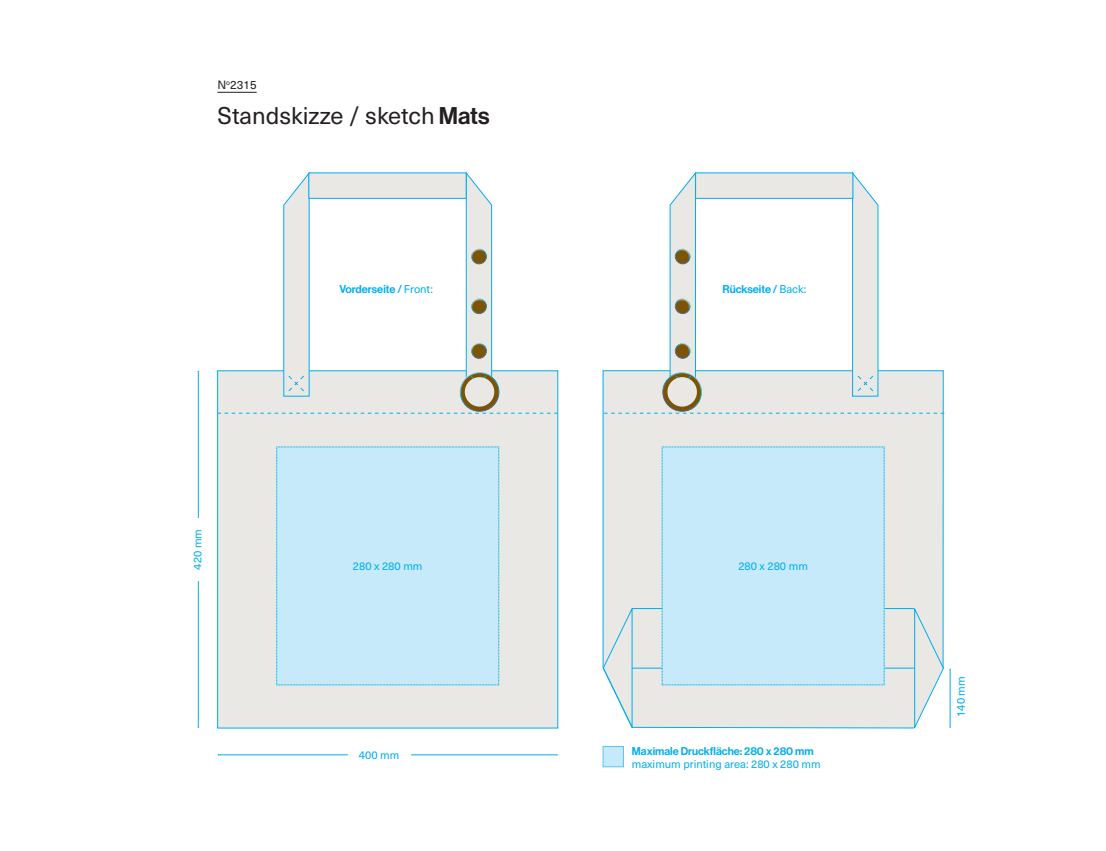
<style>
.page{position:relative;width:1106px;height:851px;background:#fff}
.page>*{position:absolute;margin:0;border:0;box-sizing:border-box;transform-origin:0 0}
.t1{font:23.7px "Neue Haas Unica W1 G";color:#231f20}
.t2{font:11.79px "Neue Haas Unica W1 G";color:#231f20}
.t3{font:11.1px "N Haas Grotesk DS Pro 65 Md";color:#00aeef}
.t4{font:11.1px "Neue Haas Unica W1 G";color:#00aeef}
.s1{font-family:"N Haas Grotesk DS Pro 65 Md"}
.s2{font-family:"Neue Haas Unica W1 G"}
</style>
<div class="page">
<div style="left:217px;top:370px;width:341px;height:358px;background:#e9e8e4"></div>
<div style="left:276px;top:446px;width:223px;height:239px;background:#c6eafa"></div>
<hr style="left:198px;top:372px;width:1px;height:354px;background:#00aeef">
<hr style="left:219px;top:754px;width:338px;height:1px;background:#00aeef">
<hr style="left:217px;top:92px;width:40px;height:1px;background:#231f20">
<div style="left:348px;top:745px;width:62px;height:19px;background:#fff"></div>
<div style="left:188px;top:518px;width:18px;height:62px;background:#fff"></div>
<div style="left:603px;top:370px;width:340px;height:358px;background:#e9e8e4"></div>
<svg style="left:603px;top:608px;width:29px;height:119px"></svg>
<hr style="left:632px;top:608px;width:282px;height:1px;background:#00aeef">
<hr style="left:632px;top:668px;width:282px;height:1px;background:#00aeef">
<hr style="left:950px;top:669px;width:1px;height:57px;background:#00aeef">
<svg style="left:603px;top:746px;width:21px;height:21px"></svg>
<svg style="left:217px;top:413px;width:340px;height:1px"></svg>
<div style="left:460px;top:372px;width:38px;height:30px;background:#fff;opacity:.75"></div>
<div style="left:460px;top:378px;width:39px;height:34px;background:#6f4e47;opacity:.75"></div>
<div style="left:309px;top:173px;width:157px;height:25px;background:#e9e8e4"></div>
<svg style="left:284px;top:173px;width:25px;height:223px"></svg>
<svg style="left:466px;top:173px;width:26px;height:212px;background:#d5e1e1"></svg>
<div style="left:471px;top:248px;width:16px;height:11px;background:#fff;opacity:.75"></div>
<div style="left:471px;top:251px;width:16px;height:13px;background:#6f4e47;opacity:.75"></div>
<div style="left:471px;top:298px;width:16px;height:11px;background:#fff;opacity:.75"></div>
<div style="left:471px;top:301px;width:16px;height:13px;background:#6f4e47;opacity:.75"></div>
<div style="left:471px;top:343px;width:16px;height:11px;background:#fff;opacity:.75"></div>
<div style="left:471px;top:345px;width:16px;height:14px;background:#6f4e47;opacity:.75"></div>
<div style="left:465px;top:377px;width:29px;height:29px;background:#e9e8e4;border-radius:50%"></div>
<svg style="left:604px;top:413px;width:340px;height:1px"></svg>
<div style="left:664px;top:372px;width:38px;height:30px;background:#fff;opacity:.75"></div>
<div style="left:662px;top:378px;width:39px;height:34px;background:#6f4e47;opacity:.75"></div>
<div style="left:695px;top:173px;width:158px;height:25px;background:#e9e8e4"></div>
<svg style="left:852px;top:173px;width:26px;height:223px;background:#dae5e6"></svg>
<svg style="left:670px;top:173px;width:25px;height:210px;background:#dfe4e1"></svg>
<div style="left:674px;top:248px;width:16px;height:11px;background:#fff;opacity:.75"></div>
<div style="left:674px;top:251px;width:16px;height:13px;background:#6f4e47;opacity:.75"></div>
<div style="left:674px;top:298px;width:16px;height:11px;background:#fff;opacity:.75"></div>
<div style="left:674px;top:301px;width:16px;height:13px;background:#6f4e47;opacity:.75"></div>
<div style="left:674px;top:343px;width:16px;height:11px;background:#fff;opacity:.75"></div>
<div style="left:674px;top:345px;width:16px;height:14px;background:#6f4e47;opacity:.75"></div>
<div style="left:667px;top:377px;width:30px;height:29px;background:#e9e8e4;border-radius:50%"></div>
<svg style="left:914px;top:608px;width:29px;height:120px"></svg>
<div style="left:662px;top:446px;width:222px;height:239px;background:#c6eafa"></div>
<p class="t2" style="left:217px;top:76px;width:41px">N<sup>o</sup>2315</p>
<h1 class="t1" style="left:217px;top:98px;width:273px">Standskizze / sketch <span class="s1">Mats</span></h1>
<p class="t3" style="left:339px;top:283px;width:95px">Vorderseite / <span class="s2">Front:</span></p>
<p class="t3" style="left:722px;top:283px;width:86px">Rückseite / <span class="s2">Back:</span></p>
<p class="t4" style="left:189px;top:569px;width:42px;rotate:-90deg">420 mm</p>
<p class="t4" style="left:353px;top:558px;width:71px">280 x 280 mm</p>
<p class="t4" style="left:738px;top:558px;width:71px">280 x 280 mm</p>
<p class="t4" style="left:359px;top:746px;width:42px">400 mm</p>
<p class="t3" style="left:632px;top:744px;width:183px">Maximale Druckfläche: 280 x 280 mm</p>
<p class="t4" style="left:632px;top:756px;width:190px">maximum printing area: 280 x 280 mm</p>
<p class="t4" style="left:952px;top:716px;width:42px;rotate:-90deg">140 mm</p>
</div>
